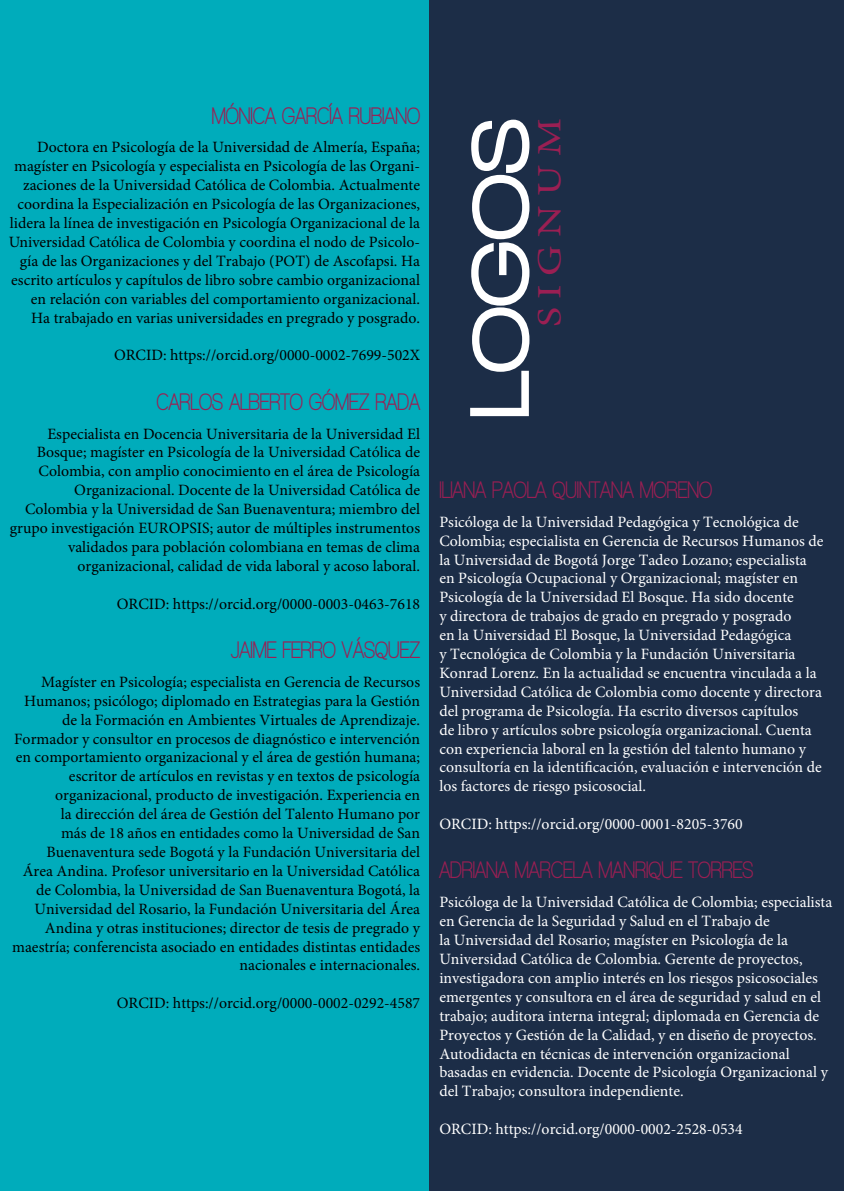
<style>
.page{position:relative;width:844px;height:1191px;background:#fff}
.page>*{position:absolute;margin:0;border:0;box-sizing:border-box;transform-origin:0 0}
.t1{font:900 84.17px "Walkway";color:#fff}
.t2{font:33.95px "Minion Pro";letter-spacing:.2em;color:#9a1f53;scale:1.25 1}
.t3{font:700 condensed 24.5px "Walkway";color:#9a1f53}
.t4{font:15.75px/18.9px "Minion Pro";color:#000;text-align:right}
.t5{font:15.75px/18.9px "Minion Pro";color:#fff}
.s1{font-size:86.62px}
</style>
<div class="page">
<div style="left:0;top:0;width:487px;height:1191px;background:#00acbb"></div>
<div style="left:429px;top:0;width:414px;height:1191px;background:#1c2d47"></div>
<h3 class="t3" style="left:212px;top:102px;width:210px">MÓNICA GARCÍA RUBIANO</h3>
<p class="t4" style="left:9px;top:138px;width:413px">Doctora en Psicología de la Universidad de Almería, España; magíster en Psicología y especialista en Psicología de las Organi&shy;zaciones de la Universidad Católica de Colombia. Actualmente coordina la Especialización en Psicología de las Organizaciones, lidera la línea de investigación en Psicología Organizacional de la Universidad Católica de Colombia y coordina el nodo de Psicolo&shy;gía de las Organizaciones y del Trabajo (POT) de Ascofapsi. Ha escrito artículos y capítulos de libro sobre cambio organizacional en relación con variables del comportamiento organizacional.<br>Ha trabajado en varias universidades en pregrado y posgrado.</p>
<p class="t4" style="left:114px;top:346px;width:307px">ORCID: https://orcid.org/0000-0002-7699-502X</p>
<h3 class="t3" style="left:156px;top:388px;width:265px">CARLOS ALBERTO GÓMEZ RADA</h3>
<p class="t4" style="left:10px;top:424px;width:412px">Especialista en Docencia Universitaria de la Universidad El Bosque; magíster en Psicología de la Universidad Católica de Colombia, con amplio conocimiento en el área de Psicología Organizacional. Docente de la Universidad Católica de Colombia y la Universidad de San Buenaventura; miembro del grupo investigación EUROPSIS; autor de múltiples instrumentos validados para población colombiana en temas de clima organizacional, calidad de vida laboral y acoso laboral.</p>
<p class="t4" style="left:117px;top:594px;width:305px">ORCID: https://orcid.org/0000-0003-0463-7618</p>
<h3 class="t3" style="left:231px;top:636px;width:190px">JAIME FERRO VÁSQUEZ</h3>
<p class="t4" style="left:12px;top:672px;width:409px">Magíster en Psicología; especialista en Gerencia de Recursos Humanos; psicólogo; diplomado en Estrategias para la Gestión de la Formación en Ambientes Virtuales de Aprendizaje.<br>Formador y consultor en procesos de diagnóstico e intervención en comportamiento organizacional y el área de gestión humana; escritor de artículos en revistas y en textos de psicología organizacional, producto de investigación. Experiencia en<br>la dirección del área de Gestión del Talento Humano por<br>más de 18 años en entidades como la Universidad de San Buenaventura sede Bogotá y la Fundación Universitaria del Área Andina. Profesor universitario en la Universidad Católica de Colombia, la Universidad de San Buenaventura Bogotá, la Universidad del Rosario, la Fundación Universitaria del Área Andina y otras instituciones; director de tesis de pregrado y maestría; conferencista asociado en entidades distintas entidades nacionales e internacionales.</p>
<p class="t4" style="left:117px;top:993px;width:305px">ORCID: https://orcid.org/0000-0002-0292-4587</p>
<h1 class="t1" style="left:455px;top:418px;width:301px;rotate:-90deg"><span class="s1">L</span>OGOS</h1>
<h2 class="t2" style="left:526px;top:327px;width:168px;rotate:-90deg">SIGNUM</h2>
<h3 class="t3" style="left:439px;top:476px;width:274px">ILIANA PAOLA QUINTANA MORENO</h3>
<p class="t5" style="left:439px;top:512px;width:385px">Psicóloga de la Universidad Pedagógica y Tecnológica de Colombia; especialista en Gerencia de Recursos Humanos de la Universidad de Bogotá Jorge Tadeo Lozano; especialista en Psicología Ocupacional y Organizacional; magíster en Psicología de la Universidad El Bosque. Ha sido docente<br>y directora de trabajos de grado en pregrado y posgrado<br>en la Universidad El Bosque, la Universidad Pedagógica<br>y Tecnológica de Colombia y la Fundación Universitaria Konrad Lorenz. En la actualidad se encuentra vinculada a la Universidad Católica de Colombia como docente y directora del programa de Psicología. Ha escrito diversos capítulos<br>de libro y artículos sobre psicología organizacional. Cuenta con experiencia laboral en la gestión del talento humano y consultoría en la identificación, evaluación e intervención de los factores de riesgo psicosocial.</p>
<p class="t5" style="left:439px;top:814px;width:305px">ORCID: https://orcid.org/0000-0001-8205-3760</p>
<h3 class="t3" style="left:439px;top:857px;width:316px">ADRIANA MARCELA MANRIQUE TORRES</h3>
<p class="t5" style="left:439px;top:893px;width:394px">Psicóloga de la Universidad Católica de Colombia; especialista en Gerencia de la Seguridad y Salud en el Trabajo de<br>la Universidad del Rosario; magíster en Psicología de la Universidad Católica de Colombia. Gerente de proyectos, investigadora con amplio interés en los riesgos psicosociales emergentes y consultora en el área de seguridad y salud en el trabajo; auditora interna integral; diplomada en Gerencia de Proyectos y Gestión de la Calidad, y en diseño de proyectos.<br>Autodidacta en técnicas de intervención organizacional basadas en evidencia. Docente de Psicología Organizacional y del Trabajo; consultora independiente.</p>
<p class="t5" style="left:439px;top:1119px;width:305px">ORCID: https://orcid.org/0000-0002-2528-0534</p>
</div>
